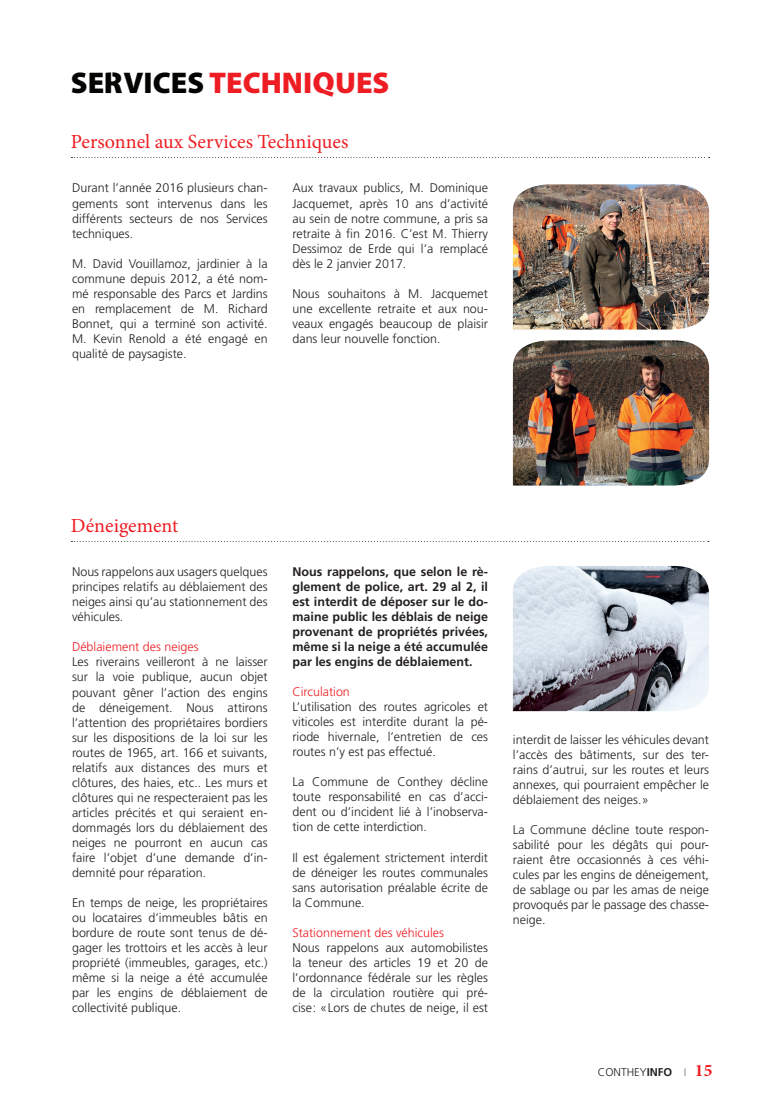
<style>
.page{position:relative;width:780px;height:1099px;background:#fff}
.page>*{position:absolute;margin:0;border:0;box-sizing:border-box;transform-origin:0 0}
.t1{font:900 30px "Cleanvertising";color:#ee1d23}
.t2{font:20px "Minion Pro";color:#ee1d23}
.t3{font:700 17.5px "Minion Pro";color:#ee1d23}
.t4{font:300 12.5px/15px "Frutiger";color:#231f20;text-align:justify}
.t5{font:700 12.5px/15px "Frutiger";color:#231f20;text-align:justify}
.t6{font:300 12.5px "Frutiger";color:#ee1d23}
.t7{font:300 11.25px "Frutiger";color:#231f20}
.s1{color:#040503}
.s2{font-weight:700}
</style>
<div class="page">
<svg style="left:71px;top:157px;width:638px;height:1px"></svg>
<svg style="left:71px;top:541px;width:638px;height:1px"></svg>
<img style="left:513px;top:184px;width:196px;height:145px">
<img style="left:513px;top:340px;width:196px;height:145px">
<img style="left:513px;top:566px;width:196px;height:145px">
<h1 class="t1" style="left:71px;top:59px;width:320px"><span class="s1">SERVICES</span> TECHNIQUES</h1>
<h2 class="t2" style="left:71px;top:128px;width:279px">Personnel aux Services Techniques</h2>
<p class="t4" style="left:72px;top:181px;width:197px">Durant l’année 2016 plusieurs chan&shy;gements sont intervenus dans les différents secteurs de nos Services techniques.</p>
<p class="t4" style="left:72px;top:256px;width:197px">M. David Vouillamoz, jardinier à la commune depuis 2012, a été nom&shy;mé responsable des Parcs et Jardins en remplacement de M. Richard Bonnet, qui a terminé son activité.<br>M. Kevin Renold a été engagé en qualité de paysagiste.</p>
<p class="t4" style="left:292px;top:181px;width:197px">Aux travaux publics, M. Dominique Jacquemet, après 10 ans d’activité au sein de notre commune, a pris sa retraite à fin 2016. C’est M. Thierry Dessimoz de Erde qui l’a remplacé dès le 2 janvier 2017.</p>
<p class="t4" style="left:292px;top:286px;width:197px">Nous souhaitons à M. Jacquemet une excellente retraite et aux nou&shy;veaux engagés beaucoup de plaisir dans leur nouvelle fonction.</p>
<h2 class="t2" style="left:71px;top:512px;width:109px">Déneigement</h2>
<p class="t4" style="left:72px;top:564px;width:197px">Nous rappelons aux usagers quelques principes relatifs au déblaiement des neiges ainsi qu’au stationnement des véhicules.</p>
<p class="t6" style="left:72px;top:640px;width:128px">Déblaiement des neiges</p>
<p class="t4" style="left:72px;top:654px;width:197px">Les riverains veilleront à ne laisser sur la voie publique, aucun objet pouvant gêner l’action des engins de déneigement. Nous attirons l’attention des propriétaires bordiers sur les dispositions de la loi sur les routes de 1965, art. 166 et suivants, relatifs aux distances des murs et clôtures, des haies, etc.. Les murs et clôtures qui ne respecteraient pas les articles précités et qui seraient en&shy;dommagés lors du déblaiement des neiges ne pourront en aucun cas faire l’objet d’une demande d’in&shy;demnité pour réparation.</p>
<p class="t4" style="left:72px;top:894px;width:197px">En temps de neige, les propriétaires ou locataires d’immeubles bâtis en bordure de route sont tenus de dé&shy;gager les trottoirs et les accès à leur propriété (immeubles, garages, etc.) même si la neige a été accumulée par les engins de déblaiement de collectivité publique.</p>
<p class="t5" style="left:292px;top:564px;width:197px">Nous rappelons, que selon le rè&shy;glement de police, art. 29 al 2, il est interdit de déposer sur le do&shy;maine public les déblais de neige provenant de propriétés privées, même si la neige a été accumulée par les engins de déblaiement.</p>
<p class="t6" style="left:292px;top:685px;width:59px">Circulation</p>
<p class="t4" style="left:292px;top:699px;width:197px">L’utilisation des routes agricoles et viticoles est interdite durant la pé&shy;riode hivernale, l’entretien de ces routes n’y est pas effectué.</p>
<p class="t4" style="left:292px;top:774px;width:197px">La Commune de Conthey décline toute responsabilité en cas d’acci&shy;dent ou d’incident lié à l’inobserva&shy;tion de cette interdiction.</p>
<p class="t4" style="left:292px;top:849px;width:197px">Il est également strictement interdit de déneiger les routes communales sans autorisation préalable écrite de la Commune.</p>
<p class="t6" style="left:292px;top:925px;width:153px">Stationnement des véhicules</p>
<p class="t4" style="left:292px;top:939px;width:197px">Nous rappelons aux automobilistes la teneur des articles 19 et 20 de l’ordonnance fédérale sur les règles de la circulation routière qui pré&shy;cise: «Lors de chutes de neige, il est</p>
<p class="t4" style="left:513px;top:732px;width:198px">interdit de laisser les véhicules devant l’accès des bâtiments, sur des ter&shy;rains d’autrui, sur les routes et leurs annexes, qui pourraient empêcher le déblaiement des neiges.»</p>
<p class="t4" style="left:513px;top:822px;width:198px">La Commune décline toute respon&shy;sabilité pour les dégâts qui pour&shy;raient être occasionnés à ces véhi&shy;cules par les engins de déneigement, de sablage ou par les amas de neige provoqués par le passage des chasse&shy;neige.</p>
<p class="t7" style="left:598px;top:1065px;width:90px">CONTHEY<span class="s2">INFO</span> <sup>|</sup></p>
<h3 class="t3" style="left:694px;top:1058px;width:19px">15</h3>
</div>
